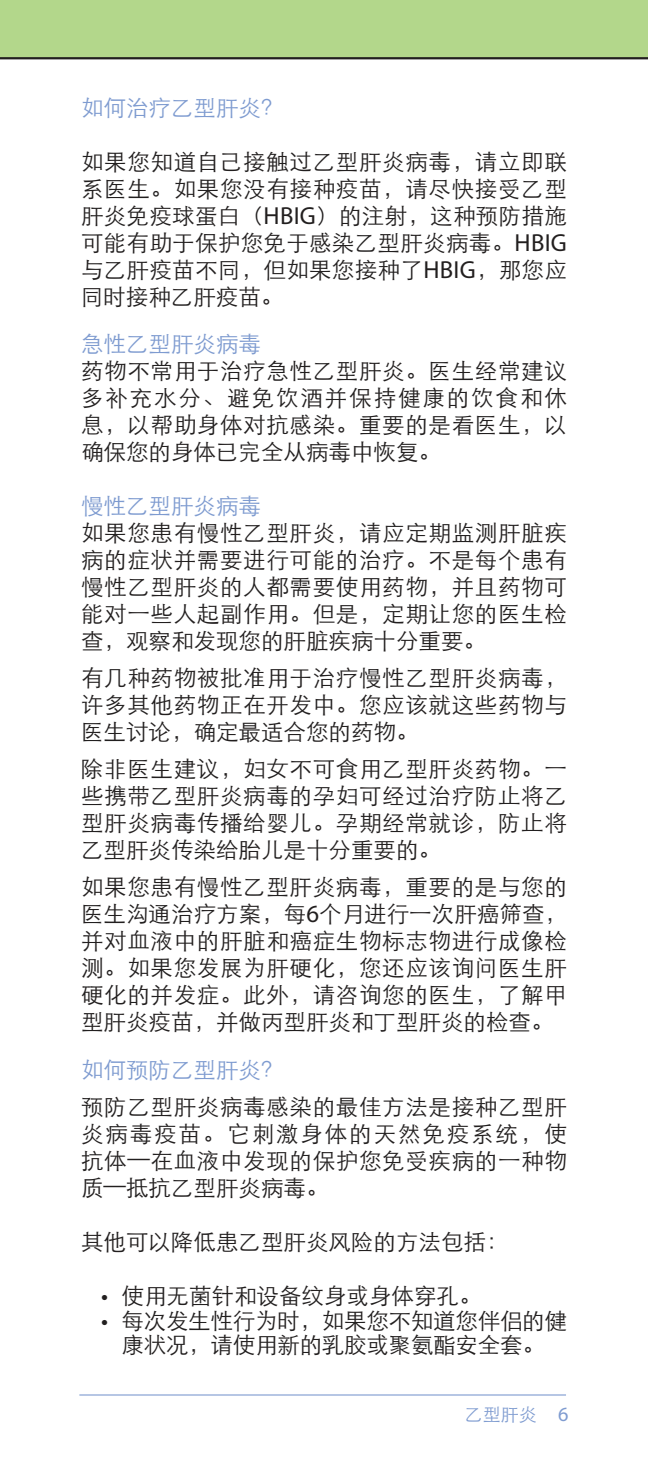
<style>
.page{position:relative;width:648px;height:1458px;background:#fff}
.page>*{position:absolute;margin:0;border:0;box-sizing:border-box;transform-origin:0 0}
.t1{font:300 22.5px/27px "ST Heiti SC";letter-spacing:.015em;color:#221f1f;text-align:justify}
.t2{font:300 22.5px/24.8px "ST Heiti SC";letter-spacing:-.01em;color:#221f1f;text-align:center}
.t3{font:300 22.5px "ST Heiti SC";color:#7e9bd0}
.t4{font:300 18px "ST Heiti SC";color:#7e9bd0}
.s1{font-family:"Myriad Pro";font-weight:400;font-size:24.75px}
.s2{font-family:"Myriad Pro";font-weight:400;font-size:20.25px}
</style>
<div class="page">
<div style="left:0;top:0;width:648px;height:59px;background:#b3d78b"></div>
<hr style="left:79px;top:1394px;width:487px;height:2px;background:#7e9bd0">
<p class="t3" style="left:81px;top:88px;width:204px">如何治疗乙型肝炎？</p>
<p class="t1" style="left:81px;top:146px;width:488px">如果您知道自己接触过乙型肝炎病毒，请立即联系医生。如果您没有接种疫苗，请尽快接受乙型肝炎免疫球蛋白（<span class="s1">HBIG</span>）的注射，这种预防措施可能有助于保护您免于感染乙型肝炎病毒。<span class="s1">HBIG</span>与乙肝疫苗不同，但如果您接种了<span class="s1">HBIG</span>，那您应同时接种乙肝疫苗。</p>
<p class="t3" style="left:81px;top:324px;width:181px">急性乙型肝炎病毒</p>
<p class="t1" style="left:81px;top:355px;width:488px">药物不常用于治疗急性乙型肝炎。医生经常建议多补充水分、避免饮酒并保持健康的饮食和休息，以帮助身体对抗感染。重要的是看医生，以确保您的身体已完全从病毒中恢复。</p>
<p class="t3" style="left:81px;top:486px;width:181px">慢性乙型肝炎病毒</p>
<p class="t1" style="left:81px;top:517px;width:488px">如果您患有慢性乙型肝炎，请应定期监测肝脏疾病的症状并需要进行可能的治疗。不是每个患有慢性乙型肝炎的人都需要使用药物，并且药物可能对一些人起副作用。但是，定期让您的医生检查，观察和发现您的肝脏疾病十分重要。</p>
<p class="t1" style="left:81px;top:662px;width:488px">有几种药物被批准用于治疗慢性乙型肝炎病毒，许多其他药物正在开发中。您应该就这些药物与医生讨论，确定最适合您的药物。</p>
<p class="t1" style="left:81px;top:753px;width:488px">除非医生建议，妇女不可食用乙型肝炎药物。一些携带乙型肝炎病毒的孕妇可经过治疗防止将乙型肝炎病毒传播给婴儿。孕期经常就诊，防止将乙型肝炎传染给胎儿是十分重要的。</p>
<p class="t1" style="left:81px;top:871px;width:488px">如果您患有慢性乙型肝炎病毒，重要的是与您的医生沟通治疗方案，每<span class="s1">6</span>个月进行一次肝癌筛查，并对血液中的肝脏和癌症生物标志物进行成像检测。如果您发展为肝硬化，您还应该询问医生肝硬化的并发症。此外，请咨询您的医生，了解甲型肝炎疫苗，并做丙型肝炎和丁型肝炎的检查。</p>
<p class="t3" style="left:81px;top:1050px;width:204px">如何预防乙型肝炎？</p>
<p class="t1" style="left:81px;top:1091px;width:488px">预防乙型肝炎病毒感染的最佳方法是接种乙型肝炎病毒疫苗。它刺激身体的天然免疫系统，使抗体—在血液中发现的保护您免受疾病的一种物质—抵抗乙型肝炎病毒。</p>
<p class="t1" style="left:81px;top:1226px;width:429px">其他可以降低患乙型肝炎风险的方法包括：</p>
<p class="t1" style="left:101px;top:1280px;width:382px"><span class="s1">•</span> 使用无菌针和设备纹身或身体穿孔。</p>
<p class="t2" style="left:101px;top:1306px;width:467px"><span class="s1">•</span> 每次发生性行为时，如果您不知道您伴侣的健康状况，请使用新的乳胶或聚氨酯安全套。</p>
<p class="t4" style="left:465px;top:1399px;width:105px">乙型肝炎 <span class="s2">6</span></p>
</div>
